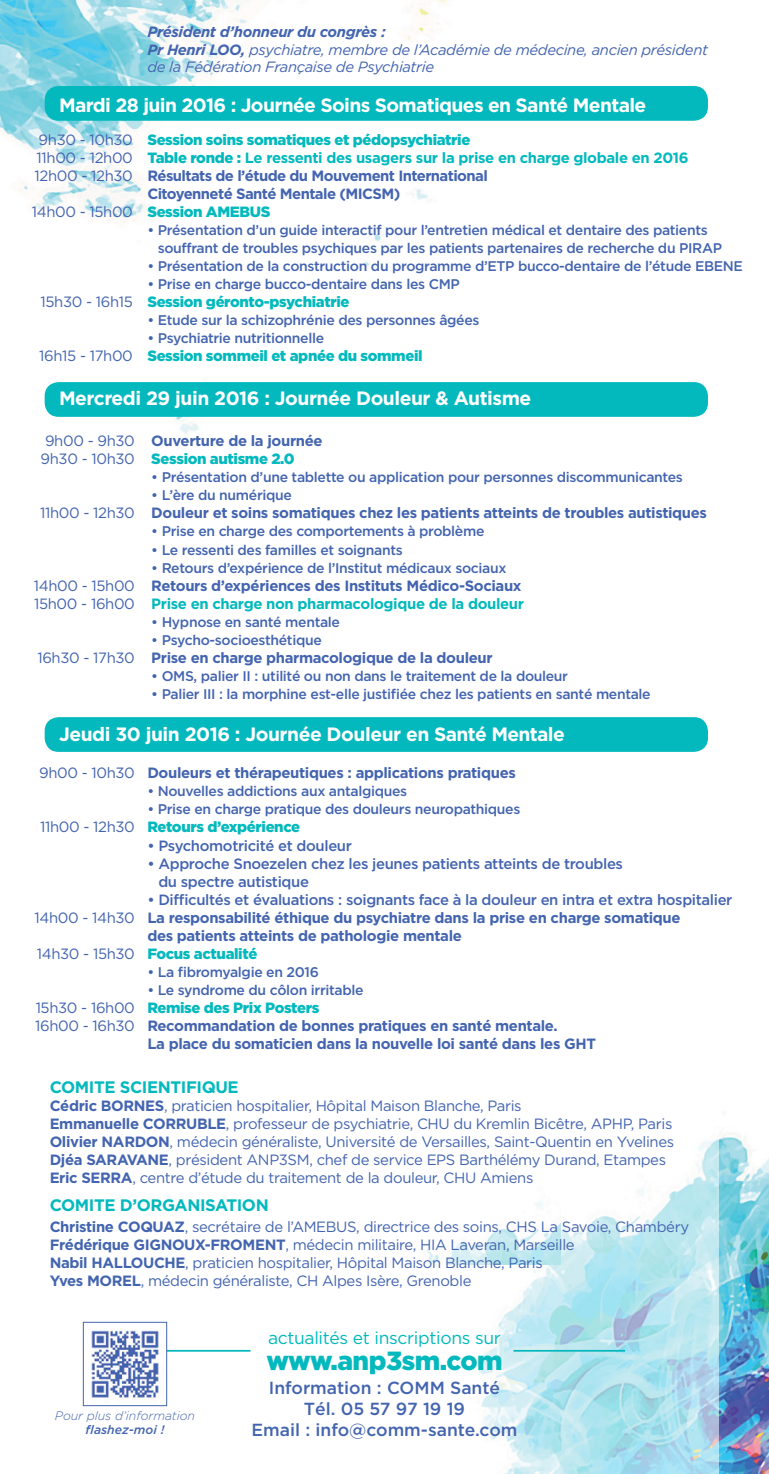
<style>
.page{position:relative;width:769px;height:1474px;background:#fff}
.page>*{position:absolute;margin:0;border:0;box-sizing:border-box;transform-origin:0 0}
.t1{font:900 26.25px "Gotham";letter-spacing:-.02em;color:#03b9bd}
.t2{font:700 19.25px "Gotham";letter-spacing:-.035em;color:#fff}
.t3{font:500 17.5px "Gotham";color:#4364af}
.t4{font:17.5px "Gotham";letter-spacing:-.02em;color:#03b9bd}
.t5{font:700 16.62px "Gotham";letter-spacing:-.025em;color:#03b9bd}
.t6{font:14.88px "Gotham";letter-spacing:-.025em;color:#4364af}
.t7{font:700 14.88px/18px "Gotham";letter-spacing:-.025em;color:#4364af}
.t8{font:900 14.88px "Gotham";letter-spacing:-.025em;color:#03b9bd}
.t9{font:500 14.88px/18px "Gotham";letter-spacing:-.025em;color:#4364af}
.t10{font:italic 14.88px/17.8px "Gotham";letter-spacing:-.025em;color:#4364af}
.t11{font:700 14.88px "Gotham";letter-spacing:-.025em;color:#03b9bd}
.t12{font:500 14px/18px "Gotham";letter-spacing:-.025em;color:#4364af}
.t13{font:italic 300 12.25px "Gotham";color:#4364af}
.t14{font:italic 500 12.25px "Gotham";color:#4364af}
.s1{font-weight:700}
.s2{font-weight:900}
</style>
<div class="page">
<img style="left:698px;top:382px;width:71px;height:1091px">
<img style="left:0;top:0;width:448px;height:752px">
<div style="left:45px;top:86px;width:663px;height:35px;background:#03b9bd;border-radius:14px"></div>
<div style="left:45px;top:382px;width:663px;height:35px;background:#03b9bd;border-radius:14px"></div>
<div style="left:45px;top:717px;width:663px;height:35px;background:#03b9bd;border-radius:14px"></div>
<svg style="left:82px;top:1116px;width:636px;height:357px"></svg>
<hr style="left:139px;top:1349px;width:112px;height:2px;background:#03b9bd">
<hr style="left:513px;top:1349px;width:112px;height:2px;background:#03b9bd">
<img style="left:85px;top:1323px;width:80px;height:81px">
<div style="left:83px;top:1321px;width:84px;height:85px;border:1px solid #4364af"></div>
<p class="t10" style="left:147px;top:23px;width:562px"><span class="s1">Président d’honneur du congrès :<br>Pr Henri LOO,</span> psychiatre, membre de l’Académie de médecine, ancien président de la Fédération Française de Psychiatrie</p>
<p class="t2" style="left:59px;top:94px;width:589px">Mardi 28 juin 2016 : Journée Soins Somatiques en Santé Mentale</p>
<p class="t6" style="left:39px;top:131px;width:96px">9h30 - 10h30</p>
<p class="t6" style="left:37px;top:149px;width:98px">11h00 - 12h00</p>
<p class="t6" style="left:35px;top:167px;width:100px">12h00 - 12h30</p>
<p class="t6" style="left:32px;top:203px;width:103px">14h00 - 15h00</p>
<p class="t6" style="left:41px;top:293px;width:94px">15h30 - 16h15</p>
<p class="t6" style="left:39px;top:348px;width:95px">16h15 - 17h00</p>
<p class="t8" style="left:147px;top:131px;width:324px">Session soins somatiques et pédopsychiatrie</p>
<p class="t11" style="left:147px;top:149px;width:543px"><span class="s2">Table ronde :</span> Le ressenti des usagers sur la prise en charge globale en 2016</p>
<p class="t7" style="left:147px;top:166px;width:342px">Résultats de l’étude du Mouvement International<br>Citoyenneté Santé Mentale (MICSM)</p>
<p class="t8" style="left:147px;top:203px;width:125px">Session AMEBUS</p>
<p class="t12" style="left:158px;top:220px;width:566px;text-indent:-10px">• Présentation d’un guide interactif pour l’entretien médical et dentaire des patients souffrant de troubles psychiques par les patients partenaires de recherche du PIRAP</p>
<p class="t12" style="left:147px;top:256px;width:597px">• Présentation de la construction du programme d’ETP bucco-dentaire de l’étude EBENE</p>
<p class="t12" style="left:147px;top:274px;width:314px">• Prise en charge bucco-dentaire dans les CMP</p>
<p class="t8" style="left:147px;top:293px;width:204px">Session géronto-psychiatrie</p>
<p class="t12" style="left:147px;top:311px;width:334px">• Etude sur la schizophrénie des personnes âgées</p>
<p class="t12" style="left:147px;top:329px;width:178px">• Psychiatrie nutritionnelle</p>
<p class="t8" style="left:147px;top:347px;width:277px">Session sommeil et apnée du sommeil</p>
<p class="t2" style="left:59px;top:387px;width:474px">Mercredi 29 juin 2016 : Journée Douleur &amp; Autisme</p>
<p class="t6" style="left:45px;top:433px;width:91px">9h00 - 9h30</p>
<p class="t6" style="left:41px;top:451px;width:96px">9h30 - 10h30</p>
<p class="t6" style="left:40px;top:505px;width:96px">11h00 - 12h30</p>
<p class="t6" style="left:34px;top:577px;width:103px">14h00 - 15h00</p>
<p class="t6" style="left:34px;top:595px;width:102px">15h00 - 16h00</p>
<p class="t6" style="left:37px;top:649px;width:99px">16h30 - 17h30</p>
<p class="t7" style="left:151px;top:431px;width:173px">Ouverture de la journée</p>
<p class="t8" style="left:151px;top:450px;width:145px">Session autisme 2.0</p>
<p class="t12" style="left:151px;top:468px;width:533px">• Présentation d’une tablette ou application pour personnes discommunicantes</p>
<p class="t12" style="left:151px;top:486px;width:142px">• L’ère du numérique</p>
<p class="t7" style="left:151px;top:504px;width:557px">Douleur et soins somatiques chez les patients atteints de troubles autistiques</p>
<p class="t12" style="left:151px;top:522px;width:335px">• Prise en charge des comportements à problème</p>
<p class="t12" style="left:151px;top:540px;width:253px">• Le ressenti des familles et soignants</p>
<p class="t12" style="left:151px;top:558px;width:357px">• Retours d’expérience de l’Institut médicaux sociaux</p>
<p class="t7" style="left:151px;top:576px;width:372px">Retours d’expériences des Instituts Médico-Sociaux</p>
<p class="t11" style="left:151px;top:594px;width:374px">Prise en charge non pharmacologique de la douleur</p>
<p class="t12" style="left:151px;top:612px;width:190px">• Hypnose en santé mentale</p>
<p class="t12" style="left:151px;top:630px;width:172px">• Psycho-socioesthétique</p>
<p class="t7" style="left:151px;top:648px;width:343px">Prise en charge pharmacologique de la douleur</p>
<p class="t12" style="left:151px;top:666px;width:418px">• OMS, palier II : utilité ou non dans le traitement de la douleur</p>
<p class="t12" style="left:151px;top:684px;width:501px">• Palier III : la morphine est-elle justifiée chez les patients en santé mentale</p>
<p class="t2" style="left:59px;top:723px;width:507px">Jeudi 30 juin 2016 : Journée Douleur en Santé Mentale</p>
<p class="t6" style="left:39px;top:765px;width:97px">9h00 - 10h30</p>
<p class="t6" style="left:40px;top:819px;width:96px">11h00 - 12h30</p>
<p class="t6" style="left:34px;top:909px;width:102px">14h00 - 14h30</p>
<p class="t6" style="left:37px;top:945px;width:100px">14h30 - 15h30</p>
<p class="t6" style="left:36px;top:999px;width:101px">15h30 - 16h00</p>
<p class="t6" style="left:35px;top:1017px;width:101px">16h00 - 16h30</p>
<p class="t7" style="left:147px;top:763px;width:370px">Douleurs et thérapeutiques : applications pratiques</p>
<p class="t12" style="left:147px;top:782px;width:261px">• Nouvelles addictions aux antalgiques</p>
<p class="t12" style="left:147px;top:800px;width:375px">• Prise en charge pratique des douleurs neuropathiques</p>
<p class="t8" style="left:147px;top:818px;width:154px">Retours d’expérience</p>
<p class="t9" style="left:147px;top:835px;width:206px">• Psychomotricité et douleur</p>
<p class="t9" style="left:158px;top:854px;width:466px;text-indent:-11px">• Approche Snoezelen chez les jeunes patients atteints de troubles du spectre autistique</p>
<p class="t9" style="left:147px;top:890px;width:587px">• Difficultés et évaluations : soignants face à la douleur en intra et extra hospitalier</p>
<p class="t7" style="left:147px;top:908px;width:535px">La responsabilité éthique du psychiatre dans la prise en charge somatique des patients atteints de pathologie mentale</p>
<p class="t8" style="left:147px;top:944px;width:112px">Focus actualité</p>
<p class="t12" style="left:147px;top:962px;width:173px">• La fibromyalgie en 2016</p>
<p class="t12" style="left:147px;top:980px;width:218px">• Le syndrome du côlon irritable</p>
<p class="t8" style="left:147px;top:998px;width:173px">Remise des Prix Posters</p>
<p class="t7" style="left:147px;top:1016px;width:450px">Recommandation de bonnes pratiques en santé mentale.<br>La place du somaticien dans la nouvelle loi santé dans les GHT</p>
<p class="t5" style="left:50px;top:1077px;width:190px">COMITE SCIENTIFIQUE</p>
<p class="t6" style="left:50px;top:1097px;width:473px"><span class="s1">Cédric BORNES</span>, praticien hospitalier, Hôpital Maison Blanche, Paris</p>
<p class="t6" style="left:50px;top:1115px;width:624px"><span class="s1">Emmanuelle CORRUBLE</span>, professeur de psychiatrie, CHU du Kremlin Bicêtre, APHP, Paris</p>
<p class="t6" style="left:50px;top:1133px;width:626px"><span class="s1">Olivier NARDON</span>, médecin généraliste, Université de Versailles, Saint-Quentin en Yvelines</p>
<p class="t6" style="left:50px;top:1151px;width:618px"><span class="s1">Djéa SARAVANE</span>, président ANP3SM, chef de service EPS Barthélémy Durand, Etampes</p>
<p class="t6" style="left:50px;top:1169px;width:485px"><span class="s1">Eric SERRA</span>, centre d’étude du traitement de la douleur, CHU Amiens</p>
<p class="t5" style="left:50px;top:1195px;width:221px">COMITE D’ORGANISATION</p>
<p class="t6" style="left:50px;top:1218px;width:641px"><span class="s1">Christine COQUAZ</span>, secrétaire de l’AMEBUS, directrice des soins, CHS La Savoie, Chambéry</p>
<p class="t6" style="left:50px;top:1236px;width:526px"><span class="s1">Frédérique GIGNOUX-FROMENT</span>, médecin militaire, HIA Laveran, Marseille</p>
<p class="t6" style="left:50px;top:1254px;width:495px"><span class="s1">Nabil HALLOUCHE</span>, praticien hospitalier, Hôpital Maison Blanche, Paris</p>
<p class="t6" style="left:50px;top:1272px;width:423px"><span class="s1">Yves MOREL</span>, médecin généraliste, CH Alpes Isère, Grenoble</p>
<p class="t13" style="left:55px;top:1409px;width:142px">Pour plus d’information</p>
<p class="t14" style="left:86px;top:1422px;width:80px">flashez-moi !</p>
<p class="t4" style="left:268px;top:1327px;width:234px">actualités et inscriptions sur</p>
<p class="t1" style="left:266px;top:1345px;width:238px">www.anp3sm.com</p>
<p class="t3" style="left:269px;top:1377px;width:233px">Information : COMM Santé</p>
<p class="t3" style="left:304px;top:1398px;width:163px">Tél. 05 57 97 19 19</p>
<p class="t3" style="left:251px;top:1419px;width:267px">Email : info@comm-sante.com</p>
</div>
